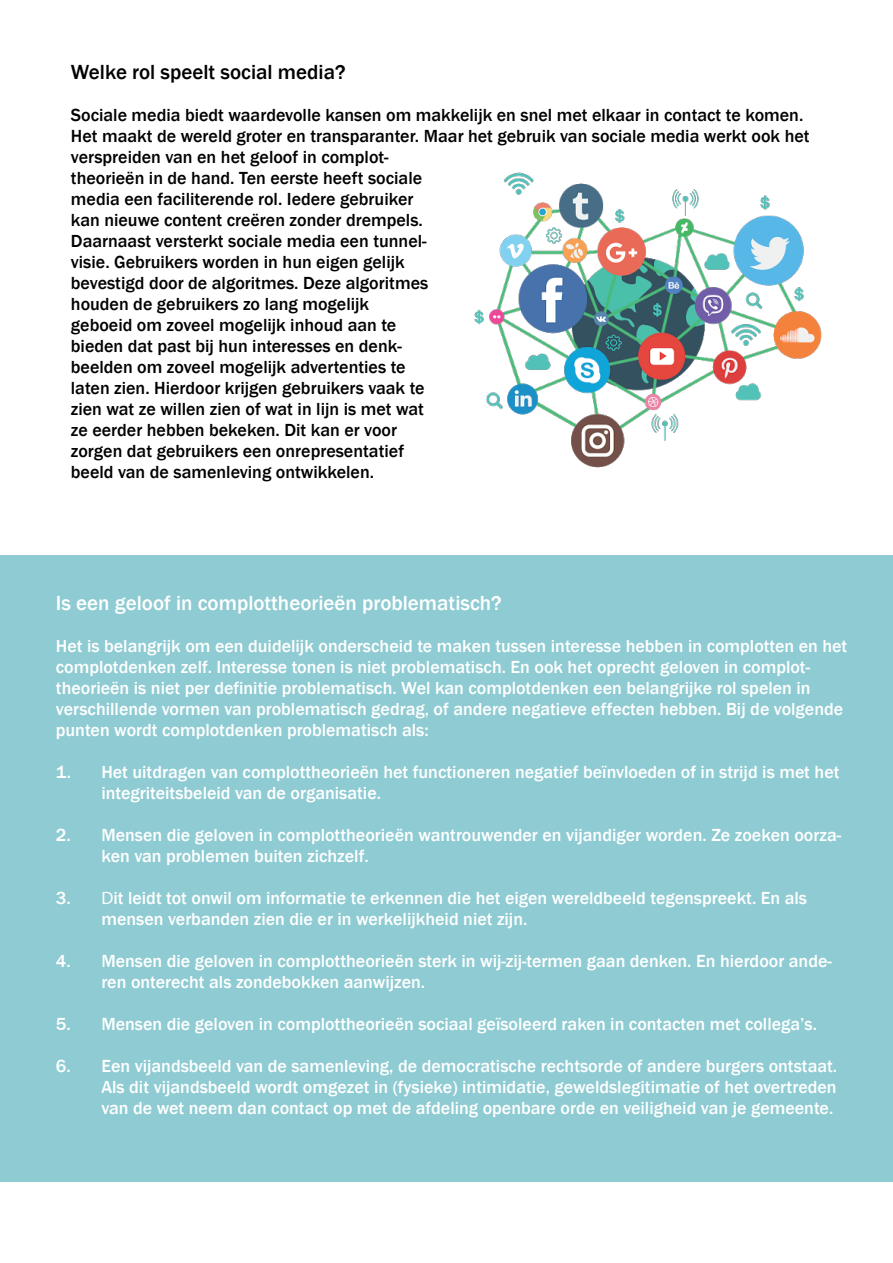
<style>
.page{position:relative;width:893px;height:1263px;background:#fff}
.page>*{position:absolute;margin:0;border:0;box-sizing:border-box;transform-origin:0 0}
.t1{font:500 21px "Franklin Gothic";color:#fff}
.t2{font:500 21px "Franklin Gothic";color:#000001}
.t3{font:500 18px/21px "Franklin Gothic";color:#fff}
.t4{font:500 18px/21px "Franklin Gothic";color:#000001}
.s1{font-family:"Myriad Pro";font-weight:400}
</style>
<div class="page">
<div style="left:0;top:555px;width:893px;height:627px;background:#8ecbd2"></div>
<img style="left:474px;top:172px;width:348px;height:296px">
<p class="t2" style="left:71px;top:59px;width:276px">Welke rol speelt social media?</p>
<p class="t4" style="left:71px;top:104px;width:740px">Sociale media biedt waardevolle kansen om makkelijk en snel met elkaar in contact te komen.<br>Het maakt de wereld groter en transparanter. Maar het gebruik van sociale media werkt ook het verspreiden van en het geloof in complot-<br>theorieën in de hand. Ten eerste heeft sociale<br>media een faciliterende rol. Iedere gebruiker<br>kan nieuwe content creëren zonder drempels.<br>Daarnaast versterkt sociale media een tunnel-<br>visie. Gebruikers worden in hun eigen gelijk<br>bevestigd door de algoritmes. Deze algoritmes<br>houden de gebruikers zo lang mogelijk<br>geboeid om zoveel mogelijk inhoud aan te<br>bieden dat past bij hun interesses en denk-<br>beelden om zoveel mogelijk advertenties te<br>laten zien. Hierdoor krijgen gebruikers vaak te<br>zien wat ze willen zien of wat in lijn is met wat<br>ze eerder hebben bekeken. Dit kan er voor<br>zorgen dat gebruikers een onrepresentatief<br>beeld van de samenleving ontwikkelen.</p>
<p class="t1" style="left:56px;top:590px;width:447px">Is een geloof in complottheorieën problematisch?</p>
<p class="t3" style="left:56px;top:636px;width:793px">Het is belangrijk om een duidelijk onderscheid te maken tussen interesse hebben in complotten en het complotdenken zelf. Interesse tonen is niet problematisch. En ook het oprecht geloven in complot&shy;theorieën is niet per definitie problematisch. Wel kan complotdenken een belangrijke rol spelen in verschillende vormen van problematisch gedrag, of andere negatieve effecten hebben. Bij de volgende punten wordt complotdenken problematisch als:</p>
<p class="t3" style="left:56px;top:762px;width:17px">1.</p>
<p class="t3" style="left:101px;top:761px;width:740px">Het uitdragen van complottheorieën het functioneren negatief beïnvloeden of in strijd is met het integriteitsbeleid van de organisatie.</p>
<p class="t3" style="left:101px;top:824px;width:741px">Mensen die geloven in complottheorieën wantrouwender en vijandiger worden. Ze zoeken oorza&shy;ken van problemen buiten zichzelf.</p>
<p class="t3" style="left:101px;top:887px;width:707px"><span class="s1">D</span>it leidt tot onwil om informatie te erkennen die het eigen wereldbeeld tegenspreekt. En als mensen verbanden zien die er in werkelijkheid niet zijn.</p>
<p class="t3" style="left:101px;top:950px;width:732px">Mensen die geloven in complottheorieën sterk in wij-zij-termen gaan denken. En hierdoor ande&shy;ren onterecht als zondebokken aanwijzen.</p>
<p class="t3" style="left:101px;top:1013px;width:717px">Mensen die geloven in complottheorieën sociaal geïsoleerd raken in contacten met collega’s.</p>
<p class="t3" style="left:101px;top:1055px;width:737px;text-align:justify">Een vijandsbeeld van de samenleving, de democratische rechtsorde of andere burgers ontstaat.<br>Als dit vijandsbeeld wordt omgezet in (fysieke) intimidatie, geweldslegitimatie of het overtreden van de wet neem dan contact op met de afdeling openbare orde en veiligheid van je gemeente.</p>
<p class="t3" style="left:56px;top:825px;width:16px">2.</p>
<p class="t3" style="left:56px;top:888px;width:16px">3.</p>
<p class="t3" style="left:56px;top:951px;width:16px">4.</p>
<p class="t3" style="left:56px;top:1014px;width:16px">5.</p>
<p class="t3" style="left:56px;top:1056px;width:16px">6.</p>
</div>
